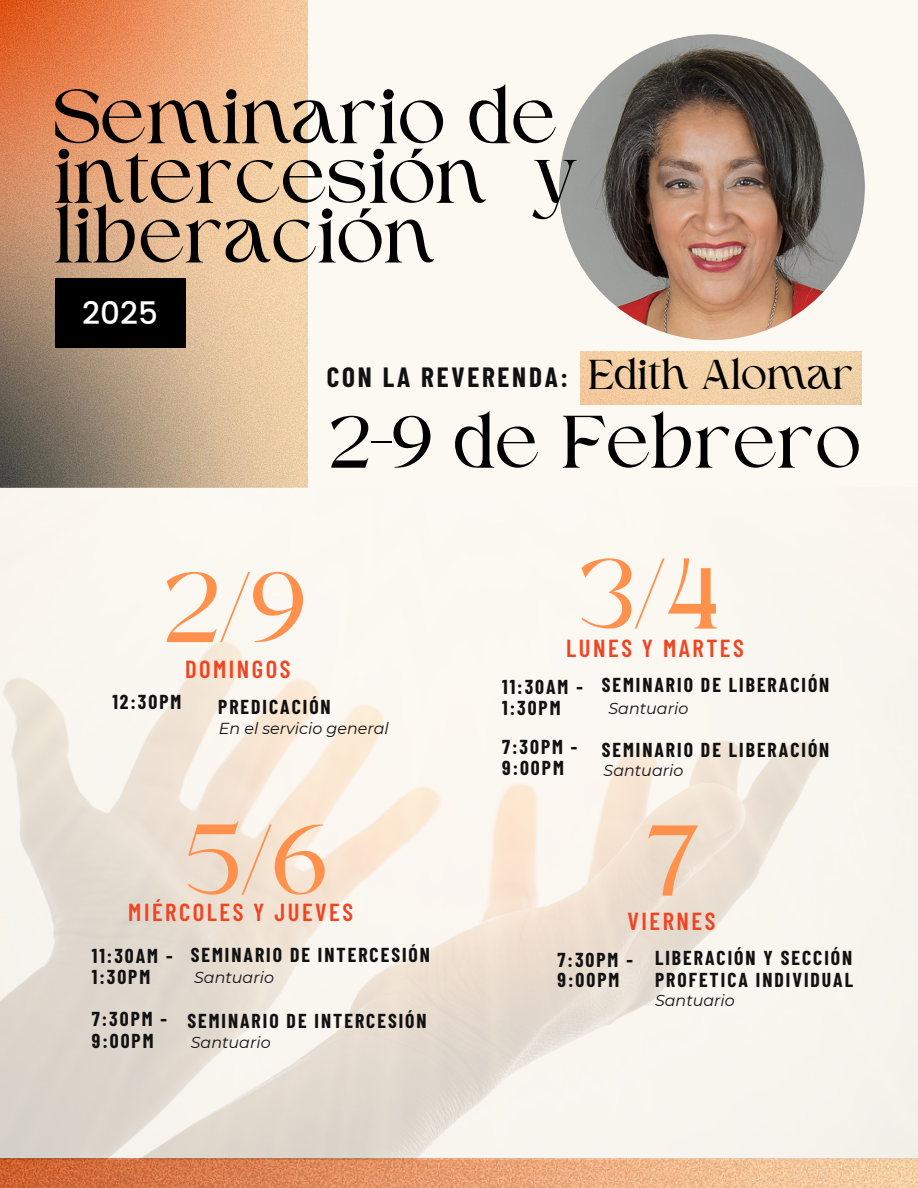
<style>
.page{position:relative;width:918px;height:1188px;background:#fcf8f2}
.page>*{position:absolute;margin:0;border:0;box-sizing:border-box;transform-origin:0 0}
.t1{font:102.6px "Higuen";color:#ff914d}
.t2{font:79.05px/59.7px "Higuen";color:#000}
.t3{font:75.9px "Higuen";color:#000}
.t4{font:42.6px "Higuen";color:#000}
.t5{font:500 31.05px "Poppins";color:#fff}
.t6{font:700 27.15px "Barlow Condensed";letter-spacing:.1em;color:#111}
.t7{font:600 24.6px "Barlow Condensed";letter-spacing:.1em;color:#f04523}
.t8{font:700 19.65px/21.3px "Barlow Condensed";letter-spacing:.1em;color:#111}
.t9{font:italic 15.9px "Montserrat";color:#111}
</style>
<div class="page">
<img style="left:0;top:0;width:307px;height:488px">
<div style="left:55px;top:279px;width:130px;height:69px;background:#000"></div>
<img style="left:581px;top:351px;width:281px;height:53px">
<img style="left:0;top:641px;width:918px;height:547px">
<img style="left:559px;top:34px;width:306px;height:306px;border-radius:50%">
<h2 class="t2" style="left:55px;top:94px;width:525px">Seminario de intercesión y liberación</h2>
<p class="t5" style="left:82px;top:291px;width:77px">2025</p>
<h4 class="t6" style="left:327px;top:360px;width:243px">CON LA REVERENDA:</h4>
<h3 class="t4" style="left:589px;top:357px;width:267px">Edith Alomar</h3>
<p class="t3" style="left:331px;top:411px;width:532px">2-9 de Febrero</p>
<p class="t1" style="left:167px;top:565px;width:141px">2/9</p>
<h1 class="t7" style="left:185px;top:654px;width:107px">DOMINGOS</h1>
<h5 class="t8" style="left:218px;top:695px;width:114px">PREDICACIÓN</h5>
<h5 class="t8" style="left:112px;top:691px;width:71px">12:30PM</h5>
<h2 class="t9" style="left:219px;top:718px;width:171px">En el servicio general</h2>
<p class="t1" style="left:188px;top:818px;width:142px">5/6</p>
<h1 class="t7" style="left:128px;top:897px;width:226px">MIÉRCOLES Y JUEVES</h1>
<h6 class="t8" style="left:92px;top:945px;width:82px">11:30AM -<br>1:30PM</h6>
<h6 class="t8" style="left:92px;top:1008px;width:77px">7:30PM -<br>9:00PM</h6>
<h5 class="t8" style="left:191px;top:943px;width:241px">SEMINARIO DE INTERCESIÓN</h5>
<h6 class="t9" style="left:194px;top:967px;width:81px">Santuario</h6>
<p class="t8" style="left:187px;top:1009px;width:241px">SEMINARIO DE INTERCESIÓN</p>
<h6 class="t9" style="left:191px;top:1033px;width:81px">Santuario</h6>
<p class="t1" style="left:581px;top:552px;width:140px">3/4</p>
<h1 class="t7" style="left:566px;top:632px;width:179px">LUNES Y MARTES</h1>
<h5 class="t8" style="left:602px;top:674px;width:229px">SEMINARIO DE LIBERACIÓN</h5>
<h6 class="t8" style="left:502px;top:675px;width:82px">11:30AM -<br>1:30PM</h6>
<h6 class="t9" style="left:608px;top:699px;width:81px">Santuario</h6>
<h6 class="t8" style="left:502px;top:735px;width:77px">7:30PM -<br>9:00PM</h6>
<p class="t8" style="left:602px;top:738px;width:229px">SEMINARIO DE LIBERACIÓN</p>
<h6 class="t9" style="left:604px;top:760px;width:81px">Santuario</h6>
<p class="t1" style="left:648px;top:819px;width:55px">7</p>
<h5 class="t7" style="left:628px;top:905px;width:89px">VIERNES</h5>
<h6 class="t8" style="left:655px;top:947px;width:200px">LIBERACIÓN Y SECCIÓN<br>PROFETICA INDIVIDUAL</h6>
<h6 class="t8" style="left:558px;top:949px;width:77px">7:30PM -</h6>
<h6 class="t8" style="left:558px;top:969px;width:63px">9:00PM</h6>
<p class="t9" style="left:655px;top:991px;width:81px">Santuario</p>
</div>
